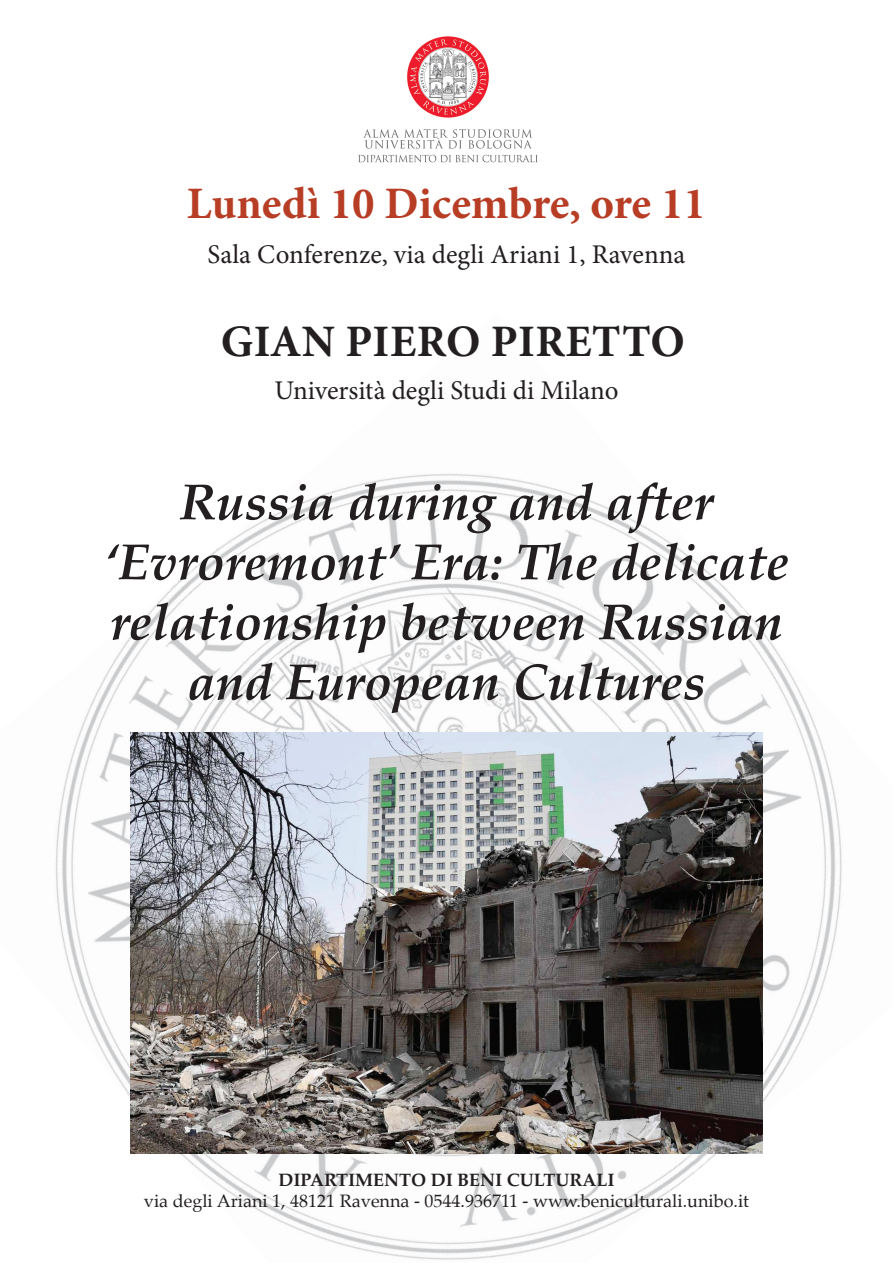
<style>
.page{position:relative;width:893px;height:1263px;background:#fff}
.page>*{position:absolute;margin:0;border:0;box-sizing:border-box;transform-origin:0 0}
.t1{font:italic 700 51px/60px "Palatino";color:#231f20;text-align:center}
.t2{font:700 45px "Minion Pro";color:#b83d25}
.t3{font:700 45px "Minion Pro";letter-spacing:.01em;color:#231f20}
.t4{font:27px "Minion Pro";color:#231f20}
.t5{font:18px "Palatino";color:#231f20}
.t6{font:700 18px "Palatino";color:#231f20}
</style>
<div class="page">
<img style="left:358px;top:36px;width:180px;height:127px">
<img style="left:55px;top:474px;width:787px;height:786px">
<img style="left:131px;top:732px;width:631px;height:421px">
<p class="t2" style="left:187px;top:172px;width:520px">Lunedì 10 Dicembre, ore 11</p>
<p class="t4" style="left:208px;top:236px;width:479px">Sala Conferenze, via degli Ariani 1, Ravenna</p>
<p class="t3" style="left:221px;top:310px;width:466px">Gian Piero Piretto</p>
<p class="t4" style="left:274px;top:373px;width:346px">Università degli Studi di Milano</p>
<p class="t1" style="left:104px;top:472px;width:686px">Russia during and after ‘Evroremont’ Era: The delicate relationship between Russian and European Cultures</p>
<p class="t6" style="left:279px;top:1164px;width:337px">DIPARTIMENTO DI BENI CULTURALI</p>
<p class="t5" style="left:144px;top:1185px;width:607px">via degli Ariani 1, 48121 Ravenna - 0544.936711 - www.beniculturali.unibo.it</p>
</div>
